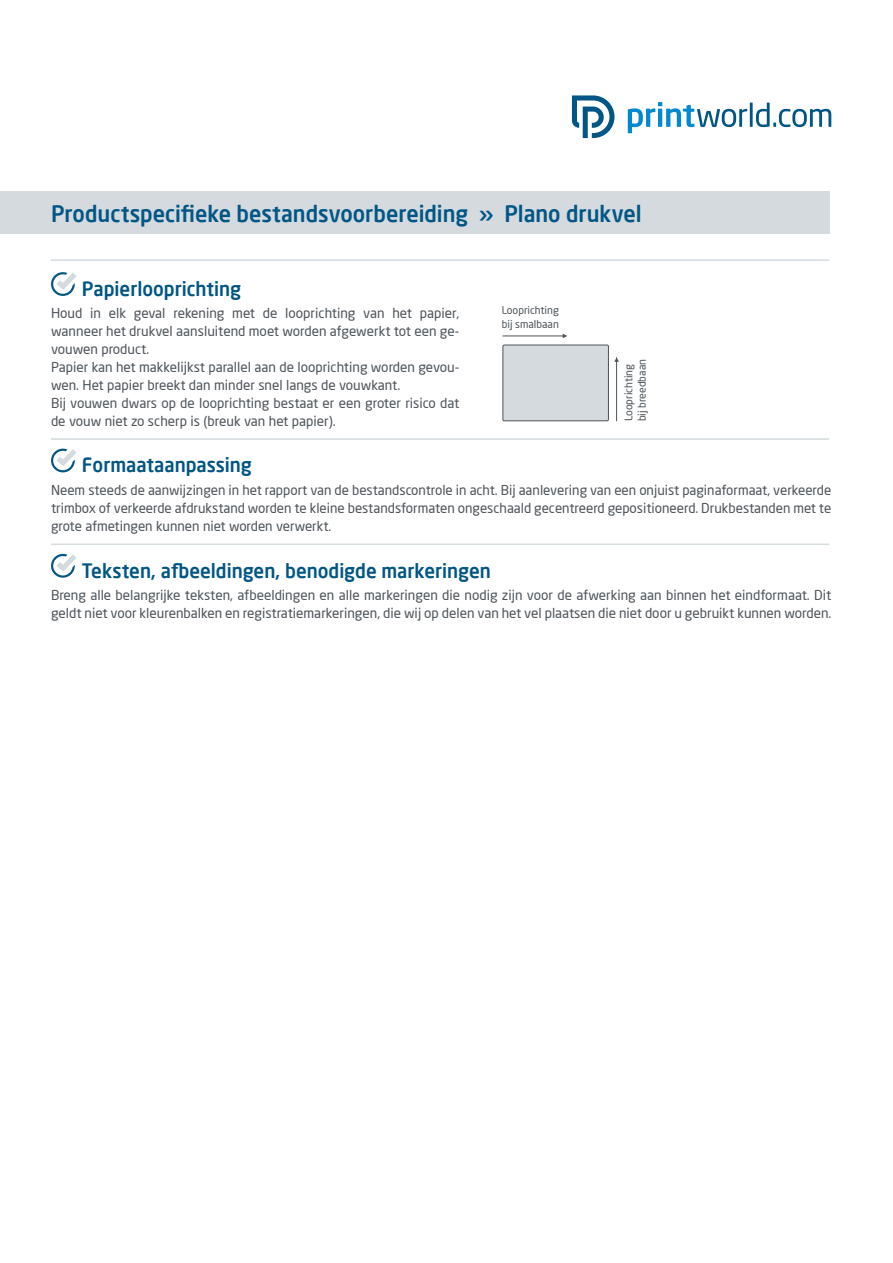
<style>
.page{position:relative;width:893px;height:1263px;background:#fff}
.page>*{position:absolute;margin:0;border:0;box-sizing:border-box;transform-origin:0 0}
.t1{font:500 22.5px "Neo Sans Pro";color:#015685;scale:.96 1}
.t2{font:500 19.5px "Neo Sans Pro";color:#015685;scale:.96 1}
.t3{font:13.5px/18px "Neo Sans Pro";color:#4d545a}
.t4{font:10.5px/13.5px "Neo Sans Pro";color:#4d545a}
</style>
<div class="page">
<div style="left:0;top:191px;width:829px;height:43px;background:#d4dade"></div>
<svg style="left:628px;top:102px;width:203px;height:31px"></svg>
<svg style="left:572px;top:96px;width:42px;height:42px"></svg>
<div style="left:503px;top:345px;width:105px;height:76px;background:#d4dade"></div>
<div style="left:502px;top:345px;width:107px;height:76px;border:1px solid #4d545a"></div>
<svg style="left:51px;top:272px;width:25px;height:24px"></svg>
<svg style="left:51px;top:449px;width:26px;height:23px"></svg>
<svg style="left:51px;top:554px;width:25px;height:24px"></svg>
<hr style="left:51px;top:259px;width:778px;height:2px;background:#d4dade">
<hr style="left:51px;top:438px;width:778px;height:2px;background:#d4dade">
<hr style="left:502px;top:336px;width:64px;height:1px;background:#4d545a">
<hr style="left:616px;top:357px;width:1px;height:64px;background:#4d545a">
<svg style="left:614px;top:357px;width:5px;height:5px"></svg>
<hr style="left:51px;top:544px;width:778px;height:1px;background:#d4dade">
<h1 class="t1" style="left:51px;top:200px;width:617px">Productspecifieke bestandsvoorbereiding » Plano drukvel</h1>
<h2 class="t2" style="left:82px;top:276px;width:167px">Papierlooprichting</h2>
<p class="t3" style="left:51px;top:304px;width:410px">Houd in elk geval rekening met de looprichting van het papier, wanneer het drukvel aansluitend moet worden afgewerkt tot een ge&shy;vouwen product.<br>Papier kan het makkelijkst parallel aan de looprichting worden gevou&shy;wen. Het papier breekt dan minder snel langs de vouwkant.<br>Bij vouwen dwars op de looprichting bestaat er een groter risico dat de vouw niet zo scherp is (breuk van het papier).</p>
<h2 class="t2" style="left:82px;top:453px;width:179px">Formaataanpassing</h2>
<p class="t3" style="left:51px;top:480px;width:782px;text-align:justify">Neem steeds de aanwijzingen in het rapport van de bestandscontrole in acht. Bij aanlevering van een onjuist paginaformaat, verkeerde trimbox of verkeerde afdrukstand worden te kleine bestandsformaten ongeschaald gecentreerd gepositioneerd. Drukbestanden met te grote afmetingen kunnen niet worden verwerkt.</p>
<h2 class="t2" style="left:82px;top:558px;width:427px">Teksten, afbeeldingen, benodigde markeringen</h2>
<p class="t3" style="left:51px;top:586px;width:782px">Breng alle belangrijke teksten, afbeeldingen en alle markeringen die nodig zijn voor de afwerking aan binnen het eindformaat. Dit geldt niet voor kleurenbalken en registratiemarkeringen, die wij op delen van het vel plaatsen die niet door u gebruikt kunnen worden.</p>
<p class="t4" style="left:502px;top:303px;width:59px">Looprichting bij smalbaan</p>
<p class="t4" style="left:622px;top:421px;width:64px;rotate:-90deg">Looprichting bij breedbaan</p>
</div>
